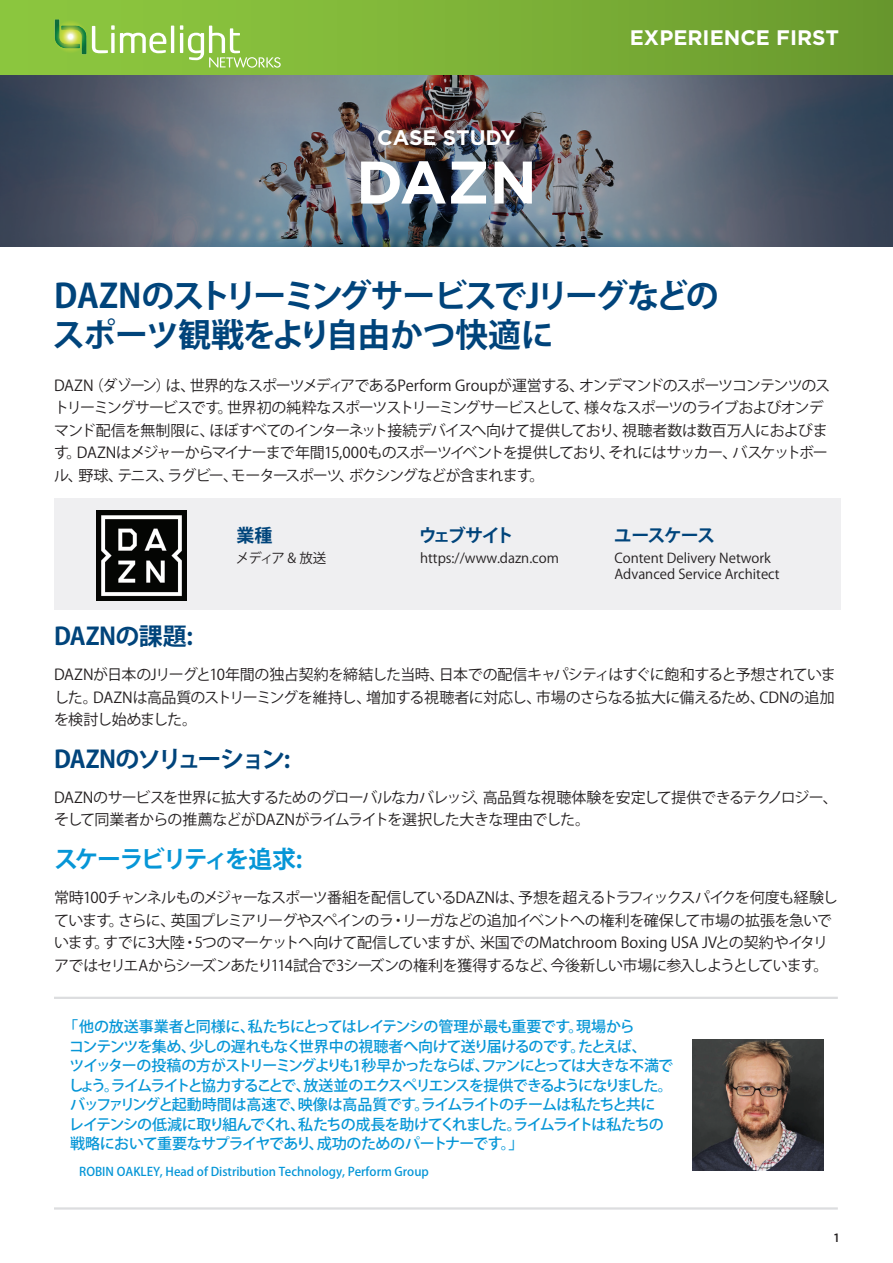
<style>
.page{position:relative;width:893px;height:1263px;background:#fff}
.page>*{position:absolute;margin:0;border:0;box-sizing:border-box;transform-origin:0 0}
.t1{font:700 60px "Gotham";color:#fff}
.t2{font:700 33px/39px "Koz Go Pro";letter-spacing:-.05em;color:#00447b}
.t3{font:700 24px "Koz Go Pro";letter-spacing:-.105em;color:#00447b}
.t4{font:700 24px "Koz Go Pro";letter-spacing:-.1em;color:#0696d7}
.t5{font:700 24px "Koz Go Pro";letter-spacing:-.04em;color:#00447b}
.t6{font:700 21px "Gotham";color:#fff}
.t7{font:700 18px "Koz Go Pro";letter-spacing:-.09em;color:#00447b}
.t8{font:15px/22.5px "Koz Go Pro";letter-spacing:-.05em;color:#231f20}
.t9{font:500 15px/19.5px "Koz Go Pro";letter-spacing:-.07em;color:#0696d7}
.t10{font:13.5px/16.2px "Koz Go Pro";color:#231f20}
.t11{font:500 12px "Koz Go Pro";color:#0696d7}
.t12{font:500 12px "Gotham";color:#231f20}
</style>
<div class="page">
<img style="left:0;top:75px;width:893px;height:172px">
<div style="left:0;top:0;width:893px;height:75px;background:linear-gradient(to right,#90cb41,#6a9a2e)"></div>
<img style="left:53px;top:18px;width:36px;height:51px">
<svg style="left:92px;top:25px;width:74px;height:28px"></svg>
<hr style="left:171px;top:26px;width:3px;height:27px;background:#fff">
<svg style="left:180px;top:25px;width:101px;height:43px;background:#9ecb61"></svg>
<div style="left:54px;top:498px;width:787px;height:111px;background:#ececee"></div>
<img style="left:693px;top:1039px;width:130px;height:131px">
<hr style="left:54px;top:997px;width:784px;height:2px;background:#dcdddf">
<hr style="left:54px;top:1207px;width:784px;height:2px;background:#dcdddf">
<img style="left:97px;top:510px;width:90px;height:90px">
<h3 class="t6" style="left:377px;top:124px;width:140px">CASE STUDY</h3>
<h1 class="t1" style="left:356px;top:143px;width:182px">DAZN</h1>
<h3 class="t6" style="left:630px;top:24px;width:211px">EXPERIENCE FIRST</h3>
<h2 class="t2" style="left:52px;top:279px;width:668px">DAZNのストリーミングサービスでJリーグなどのスポーツ観戦をより自由かつ快適に</h2>
<p class="t8" style="left:54px;top:374px;width:777px">DAZN（ダゾーン）は、世界的なスポーツメディアであるPerform Groupが運営する、オンデマンドのスポーツコンテンツのストリーミングサービスです。世界初の純粋なスポーツストリーミングサービスとして、様々なスポーツのライブおよびオンデマンド配信を無制限に、ほぼすべてのインターネット接続デバイスへ向けて提供しており、視聴者数は数百万人におよびます。DAZNはメジャーからマイナーまで年間15,000ものスポーツイベントを提供しており、それにはサッカー、バスケットボール、野球、テニス、ラグビー、モータースポーツ、ボクシングなどが含まれます。</p>
<p class="t7" style="left:236px;top:524px;width:37px">業種</p>
<p class="t10" style="left:236px;top:550px;width:92px">メディア &amp; 放送</p>
<p class="t7" style="left:419px;top:524px;width:96px">ウェブサイト</p>
<p class="t10" style="left:420px;top:550px;width:140px">https://www.dazn.com</p>
<p class="t7" style="left:614px;top:524px;width:103px">ユースケース</p>
<p class="t10" style="left:614px;top:550px;width:167px">Content Delivery Network<br>Advanced Service Architect</p>
<h3 class="t5" style="left:54px;top:621px;width:140px">DAZNの課題:</h3>
<p class="t8" style="left:54px;top:664px;width:783px;text-align:justify">DAZNが日本のJリーグと10年間の独占契約を締結した当時、日本での配信キャパシティはすぐに飽和すると予想されていました。DAZNは高品質のストリーミングを維持し、増加する視聴者に対応し、市場のさらなる拡大に備えるため、CDNの追加を検討し始めました。</p>
<h3 class="t3" style="left:54px;top:743px;width:238px">DAZNのソリューション:</h3>
<p class="t8" style="left:54px;top:787px;width:785px">DAZNのサービスを世界に拡大するためのグローバルなカバレッジ、高品質な視聴体験を安定して提供できるテクノロジー、そして同業者からの推薦などがDAZNがライムライトを選択した大きな理由でした。</p>
<h3 class="t4" style="left:54px;top:844px;width:250px">スケーラビリティを追求:</h3>
<p class="t8" style="left:54px;top:887px;width:785px">常時100チャンネルものメジャーなスポーツ番組を配信しているDAZNは、予想を超えるトラフィックスパイクを何度も経験しています。さらに、英国プレミアリーグやスペインのラ・リーガなどの追加イベントへの権利を確保して市場の拡張を急いでいます。すでに3大陸・5つのマーケットへ向けて配信していますが、米国でのMatchroom Boxing USA JVとの契約やイタリアではセリエAからシーズンあたり114試合で3シーズンの権利を獲得するなど、今後新しい市場に参入しようとしています。</p>
<p class="t9" style="left:68px;top:1018px;width:606px;text-indent:-5px">「 他の放送事業者と同様に、私たちにとってはレイテンシの管理が最も重要です。現場から<br>コンテンツを集め、少しの遅れもなく世界中の視聴者へ向けて送り届けるのです。たとえば、<br>ツイッターの投稿の方がストリーミングよりも1秒早かったならば、ファンにとっては大きな不満でしょう。ライムライトと協力することで、放送並のエクスペリエンスを提供できるようになりました。バッファリングと起動時間は高速で、映像は高品質です。ライムライトのチームは私たちと共に<br>レイテンシの低減に取り組んでくれ、私たちの成長を助けてくれました。ライムライトは私たちの戦略において重要なサプライヤであり、成功のためのパートナーです。」</p>
<p class="t11" style="left:79px;top:1164px;width:351px">ROBIN OAKLEY, Head of Distribution Technology, Perform Group</p>
<p class="t12" style="left:834px;top:1229px;width:6px">1</p>
</div>
